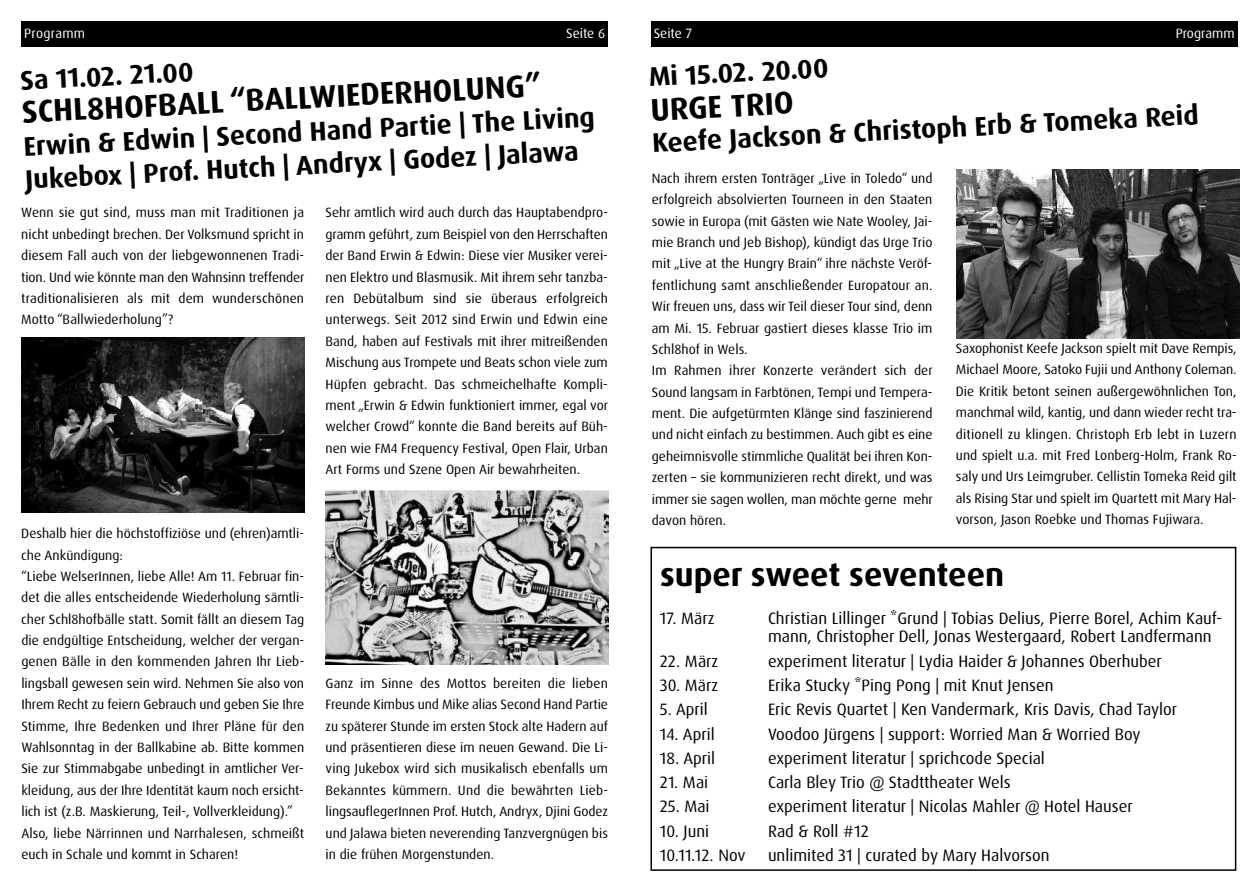
<style>
.page{position:relative;width:1259px;height:893px;background:#fff}
.page>*{position:absolute;margin:0;border:0;box-sizing:border-box;transform-origin:0 0}
.t1{font:700 33px "Dax OT";color:#000}
.t2{font:700 31.5px "Dax OT";color:#000}
.t3{font:700 27px/33px "Dax OT";color:#000}
.t4{font:16.5px/18.3px "Dax OT";color:#000}
.t5{font:13.5px/21.5px "Dax OT";color:#000;text-align:justify}
.t6{font:13.5px "Dax OT";color:#fff}
.t7{font:13.5px "Dax OT";letter-spacing:.02em;color:#fff}
</style>
<div class="page">
<div style="left:651px;top:21px;width:586px;height:26px;background:#000"></div>
<img style="left:956px;top:169px;width:283px;height:169px">
<div style="left:650px;top:547px;width:586px;height:324px;border:2px solid #000"></div>
<div style="left:21px;top:21px;width:587px;height:26px;background:#000"></div>
<img style="left:325px;top:490px;width:283px;height:174px">
<img style="left:21px;top:338px;width:283px;height:175px">
<p class="t7" style="left:24px;top:27px;width:62px">Programm</p>
<p class="t6" style="left:566px;top:27px;width:41px">Seite 6</p>
<h3 class="t3" style="left:20px;top:66px;width:175px;rotate:-3deg">Sa 11.02. 21.00</h3>
<h2 class="t2" style="left:21px;top:98px;width:521px;rotate:-3deg">SCHL8HOFBALL “BALLWIEDERHOLUNG”</h2>
<h3 class="t3" style="left:23px;top:132px;width:573px;rotate:-3deg">Erwin &amp; Edwin | Second Hand Partie | The Living<br>Jukebox | Prof. Hutch | Andryx | Godez | Jalawa</h3>
<p class="t5" style="left:21px;top:203px;width:285px">Wenn sie gut sind, muss man mit Traditionen ja nicht unbedingt brechen. Der Volksmund spricht in diesem Fall auch von der liebgewonnenen Tradi&shy;tion. Und wie könnte man den Wahnsinn treffender traditionalisieren als mit dem wunderschönen Motto “Ballwiederholung”?</p>
<p class="t5" style="left:325px;top:203px;width:284px">Sehr amtlich wird auch durch das Hauptabendpro&shy;gramm geführt, zum Beispiel von den Herrschaften der Band Erwin &amp; Edwin: Diese vier Musiker verei&shy;nen Elektro und Blasmusik. Mit ihrem sehr tanzba&shy;ren Debütalbum sind sie überaus erfolgreich unterwegs. Seit 2012 sind Erwin und Edwin eine Band, haben auf Festivals mit ihrer mitreißenden Mischung aus Trompete und Beats schon viele zum Hüpfen gebracht. Das schmeichelhafte Kompli&shy;ment „Erwin &amp; Edwin funktioniert immer, egal vor welcher Crowd“ konnte die Band bereits auf Büh&shy;nen wie FM4 Frequency Festival, Open Flair, Urban Art Forms und Szene Open Air bewahrheiten.</p>
<p class="t5" style="left:21px;top:524px;width:285px;text-align:left">Deshalb hier die höchstoffiziöse und (ehren)amtli&shy;che Ankündigung:<br>“Liebe WelserInnen, liebe Alle! Am 11. Februar fin&shy;det die alles entscheidende Wiederholung sämtli&shy;cher Schl8hofbälle statt. Somit fällt an diesem Tag die endgültige Entscheidung, welcher der vergan&shy;genen Bälle in den kommenden Jahren Ihr Lieb&shy;lingsball gewesen sein wird. Nehmen Sie also von Ihrem Recht zu feiern Gebrauch und geben Sie Ihre Stimme, Ihre Bedenken und Ihrer Pläne für den Wahlsonntag in der Ballkabine ab. Bitte kommen Sie zur Stimmabgabe unbedingt in amtlicher Ver&shy;kleidung, aus der Ihre Identität kaum noch ersicht&shy;lich ist (z.B. Maskierung, Teil-, Vollverkleidung).” Also, liebe Närrinnen und Narrhalesen, schmeißt euch in Schale und kommt in Scharen!</p>
<p class="t5" style="left:325px;top:673px;width:284px">Ganz im Sinne des Mottos bereiten die lieben Freunde Kimbus und Mike alias Second Hand Partie zu späterer Stunde im ersten Stock alte Hadern auf und präsentieren diese im neuen Gewand. Die Li&shy;ving Jukebox wird sich musikalisch ebenfalls um Bekanntes kümmern. Und die bewährten Lieb&shy;lingsauflegerInnen Prof. Hutch, Andryx, Djini Godez und Jalawa bieten neverending Tanzvergnügen bis in die frühen Morgenstunden.</p>
<p class="t6" style="left:654px;top:27px;width:40px">Seite 7</p>
<p class="t6" style="left:1175px;top:27px;width:60px">Programm</p>
<h3 class="t3" style="left:648px;top:62px;width:181px;rotate:-3deg">Mi 15.02. 20.00</h3>
<h2 class="t2" style="left:650px;top:96px;width:145px;rotate:-3deg">URGE TRIO</h2>
<h3 class="t3" style="left:651px;top:128px;width:548px;rotate:-3deg">Keefe Jackson &amp; Christoph Erb &amp; Tomeka Reid</h3>
<p class="t5" style="left:652px;top:168px;width:282px;text-align:left">Nach ihrem ersten Tonträger „Live in Toledo“ und erfolgreich absolvierten Tourneen in den Staaten sowie in Europa (mit Gästen wie Nate Wooley, Jai&shy;mie Branch und Jeb Bishop), kündigt das Urge Trio mit „Live at the Hungry Brain“ ihre nächste Veröf&shy;fentlichung samt anschließender Europatour an.<br>Wir freuen uns, dass wir Teil dieser Tour sind, denn am Mi. 15. Februar gastiert dieses klasse Trio im Schl8hof in Wels.<br>Im Rahmen ihrer Konzerte verändert sich der Sound langsam in Farbtönen, Tempi und Tempera&shy;ment. Die aufgetürmten Klänge sind faszinierend und nicht einfach zu bestimmen. Auch gibt es eine geheimnisvolle stimmliche Qualität bei ihren Kon&shy;zerten – sie kommunizieren recht direkt, und was immer sie sagen wollen, man möchte gerne mehr davon hören.</p>
<p class="t5" style="left:956px;top:338px;width:282px">Saxophonist Keefe Jackson spielt mit Dave Rempis, Michael Moore, Satoko Fujii und Anthony Coleman.<br>Die Kritik betont seinen außergewöhnlichen Ton, manchmal wild, kantig, und dann wieder recht tra&shy;ditionell zu klingen. Christoph Erb lebt in Luzern und spielt u.a. mit Fred Lonberg-Holm, Frank Ro&shy;saly und Urs Leimgruber. Cellistin Tomeka Reid gilt als Rising Star und spielt im Quartett mit Mary Hal&shy;vorson, Jason Roebke und Thomas Fujiwara.</p>
<h1 class="t1" style="left:660px;top:560px;width:346px">super sweet seventeen</h1>
<p class="t4" style="left:660px;top:610px;width:56px">17. März</p>
<p class="t4" style="left:768px;top:610px;width:456px">Christian Lillinger *Grund | Tobias Delius, Pierre Borel, Achim Kauf&shy;mann, Christopher Dell, Jonas Westergaard, Robert Landfermann</p>
<p class="t4" style="left:660px;top:653px;width:60px">22. März</p>
<p class="t4" style="left:768px;top:653px;width:395px">experiment literatur | Lydia Haider &amp; Johannes Oberhuber</p>
<p class="t4" style="left:660px;top:677px;width:60px">30. März</p>
<p class="t4" style="left:768px;top:677px;width:287px">Erika Stucky *Ping Pong | mit Knut Jensen</p>
<p class="t4" style="left:660px;top:701px;width:49px">5. April</p>
<p class="t4" style="left:768px;top:701px;width:411px">Eric Revis Quartet | Ken Vandermark, Kris Davis, Chad Taylor</p>
<p class="t4" style="left:660px;top:726px;width:56px">14. April</p>
<p class="t4" style="left:768px;top:726px;width:374px">Voodoo Jürgens | support: Worried Man &amp; Worried Boy</p>
<p class="t4" style="left:660px;top:750px;width:57px">18. April</p>
<p class="t4" style="left:768px;top:750px;width:278px">experiment literatur | sprichcode Special</p>
<p class="t4" style="left:660px;top:774px;width:50px">21. Mai</p>
<p class="t4" style="left:768px;top:774px;width:244px">Carla Bley Trio @ Stadttheater Wels</p>
<p class="t4" style="left:660px;top:798px;width:51px">25. Mai</p>
<p class="t4" style="left:768px;top:798px;width:366px">experiment literatur | Nicolas Mahler @ Hotel Hauser</p>
<p class="t4" style="left:660px;top:823px;width:51px">10. Juni</p>
<p class="t4" style="left:768px;top:823px;width:102px">Rad &amp; Roll #12</p>
<p class="t4" style="left:660px;top:847px;width:87px">10.11.12. Nov</p>
<p class="t4" style="left:768px;top:847px;width:283px">unlimited 31 | curated by Mary Halvorson</p>
</div>
